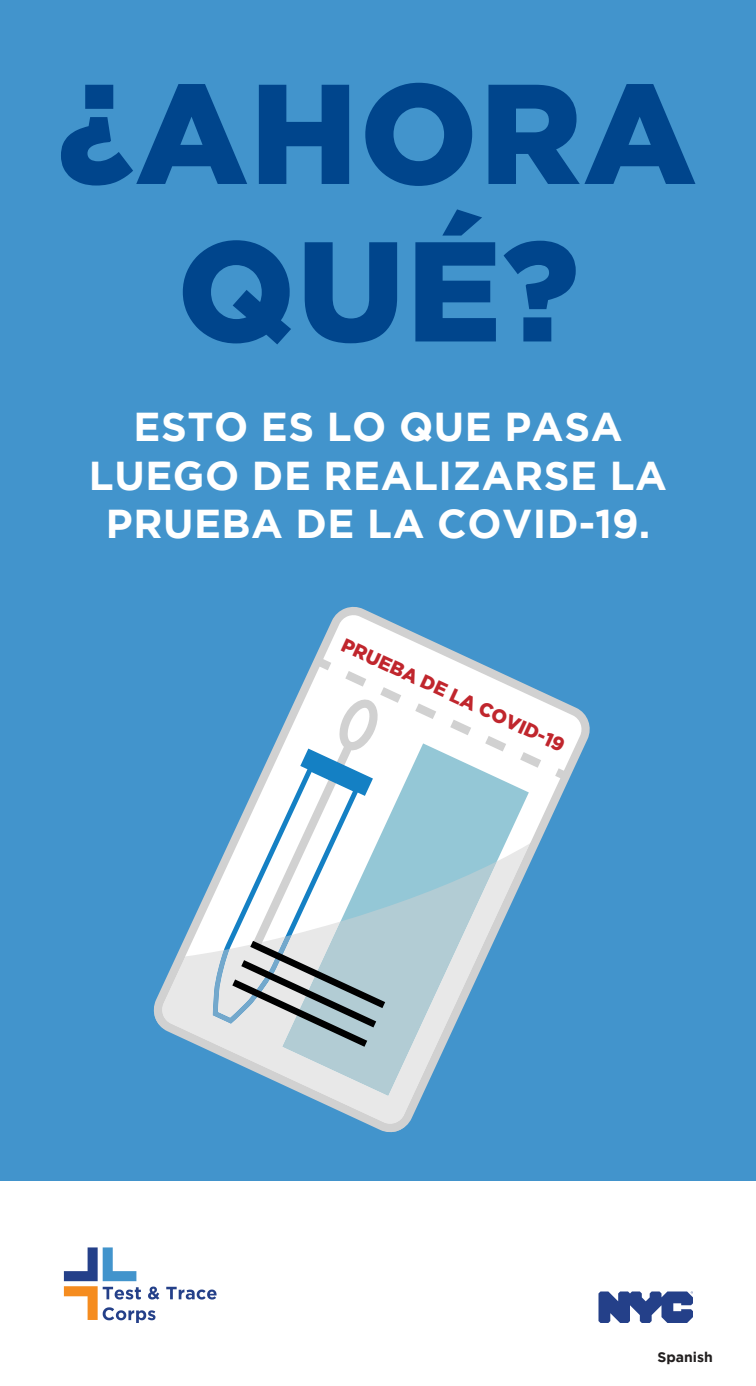
<style>
.page{position:relative;width:756px;height:1386px;background:#fff}
.page>*{position:absolute;margin:0;border:0;box-sizing:border-box;transform-origin:0 0}
.t1{font:900 141.75px/157.5px "Gotham";letter-spacing:.015em;color:#00458c;text-align:center}
.t2{font:700 40.25px/48.3px "Gotham";letter-spacing:.015em;color:#fff;text-align:center}
.t3{font:900 19.25px "Gotham";color:#c0262d}
.t4{font:700 14px "Gotham";color:#221f1f}
</style>
<div class="page">
<div style="left:0;top:0;width:756px;height:1181px;background:#4294cc"></div>
<svg style="left:166px;top:1287px;width:51px;height:13px"></svg>
<svg style="left:64px;top:1247px;width:95px;height:76px"></svg>
<svg style="left:598px;top:1291px;width:95px;height:32px"></svg>
<svg style="left:314px;top:606px;width:276px;height:233px"></svg>
<svg style="left:555px;top:768px;width:13px;height:12px"></svg>
<svg style="left:153px;top:877px;width:269px;height:256px"></svg>
<svg style="left:282px;top:1047px;width:163px;height:49px;background:#c1d3db"></svg>
<svg style="left:213px;top:659px;width:328px;height:388px"></svg>
<h1 class="t1" style="left:58px;top:51px;width:640px">¿AHORA<br>QUÉ?</h1>
<p class="t2" style="left:89px;top:406px;width:580px">ESTO ES LO QUE PASA<br>LUEGO DE REALIZARSE LA<br>PRUEBA DE LA COVID-19.</p>
<p class="t3" style="left:348px;top:633px;width:245px;rotate:25deg">PRUEBA DE LA COVID-19</p>
<p class="t4" style="left:658px;top:1351px;width:57px">Spanish</p>
</div>
